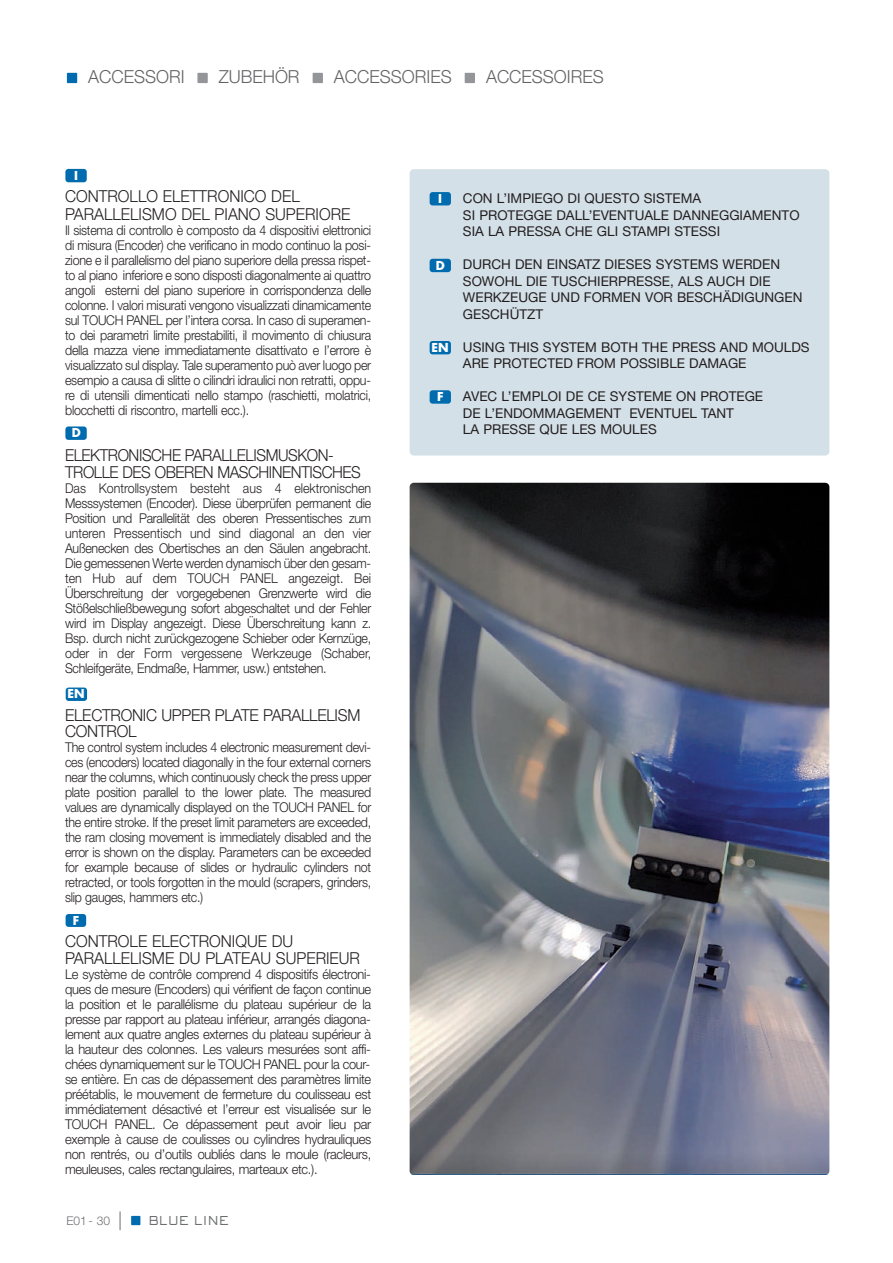
<style>
.page{position:relative;width:893px;height:1263px;background:#fff}
.page>*{position:absolute;margin:0;border:0;box-sizing:border-box;transform-origin:0 0}
.t1{font:300 18px "Helvetica Neue LT";color:#636366}
.t2{font:300 16.5px/16.5px "Helvetica Neue LT";letter-spacing:-.015em;color:#231f20;scale:.95 1}
.t3{font:300 16.5px/16.5px "Helvetica Neue LT";letter-spacing:-.015em;color:#231f20;scale:.93 1}
.t4{font:300 13.5px/15px "Helvetica Neue LT";letter-spacing:-.02em;color:#231f20;text-align:justify;scale:.92 1}
.t5{font:300 13.5px/15px "Helvetica Neue LT";letter-spacing:-.02em;color:#231f20;text-align:justify;scale:.95 1}
.t6{font:13.5px/16.5px "Helvetica Neue";color:#231f20}
.t7{font:700 12px "Futura";color:#fff}
.t8{font:12px "AT Sackers Square Gothic";color:#6c6d70}
.t9{font:300 12px "Helvetica Neue LT";color:#6c6d70}
</style>
<div class="page">
<div style="left:410px;top:169px;width:419px;height:286px;background:#d4e0e7;border-radius:4px"></div>
<div style="left:430px;top:192px;width:21px;height:13px;background:#006caf;border-radius:3px"></div>
<div style="left:430px;top:259px;width:21px;height:13px;background:#006caf;border-radius:3px"></div>
<div style="left:430px;top:341px;width:21px;height:13px;background:#006caf;border-radius:3px"></div>
<div style="left:430px;top:390px;width:21px;height:14px;background:#006caf;border-radius:3px"></div>
<div style="left:65px;top:426px;width:22px;height:14px;background:#006caf;border-radius:3px"></div>
<div style="left:66px;top:914px;width:20px;height:13px;background:#006caf;border-radius:3px"></div>
<div style="left:65px;top:169px;width:22px;height:13px;background:#006caf;border-radius:3px"></div>
<div style="left:66px;top:687px;width:21px;height:14px;background:#006caf;border-radius:3px"></div>
<div style="left:131px;top:1216px;width:9px;height:9px;background:#006caf"></div>
<svg style="left:120px;top:1211px;width:1px;height:19px"></svg>
<div style="left:465px;top:73px;width:10px;height:10px;background:#939598"></div>
<div style="left:313px;top:73px;width:10px;height:10px;background:#939598"></div>
<div style="left:197px;top:73px;width:11px;height:10px;background:#939598"></div>
<div style="left:67px;top:73px;width:10px;height:10px;background:#006caf"></div>
<img style="left:410px;top:483px;width:419px;height:691px;border-radius:4px">
<h1 class="t1" style="left:88px;top:70px;width:98px">ACCESSORI</h1>
<h1 class="t1" style="left:219px;top:70px;width:82px">ZUBEHÖR</h1>
<h1 class="t1" style="left:334px;top:70px;width:119px">ACCESSORIES</h1>
<h1 class="t1" style="left:486px;top:70px;width:119px">ACCESSOIRES</h1>
<p class="t7" style="left:74px;top:170px;width:5px">I</p>
<p class="t2" style="left:65px;top:189px;width:302px;line-height:18px">CONTROLLO ELETTRONICO DEL<br>PARALLELISMO DEL PIANO SUPERIORE</p>
<p class="t4" style="left:65px;top:224px;width:334px">Il sistema di controllo è composto da 4 dispositivi elettronici di misura (Encoder) che verificano in modo continuo la posi&shy;zione e il parallelismo del piano superiore della pressa rispet&shy;to al piano inferiore e sono disposti diagonalmente ai quattro angoli esterni del piano superiore in corrispondenza delle colonne. I valori misurati vengono visualizzati dinamicamente sul TOUCH PANEL per l’intera corsa. In caso di superamen&shy;to dei parametri limite prestabiliti, il movimento di chiusura della mazza viene immediatamente disattivato e l’errore è visualizzato sul display. Tale superamento può aver luogo per esempio a causa di slitte o cilindri idraulici non retratti, oppu&shy;re di utensili dimenticati nello stampo (raschietti, molatrici, blocchetti di riscontro, martelli ecc.).</p>
<p class="t3" style="left:65px;top:449px;width:319px">ELEKTRONISCHE PARALLELISMUSKON-<br>TROLLE DES OBEREN MASCHINENTISCHES</p>
<p class="t4" style="left:65px;top:482px;width:334px">Das Kontrollsystem besteht aus 4 elektronischen Messsystemen (Encoder). Diese überprüfen permanent die Position und Parallelität des oberen Pressentisches zum unteren Pressentisch und sind diagonal an den vier Außenecken des Obertisches an den Säulen angebracht.<br>Die gemessenen Werte werden dynamisch über den gesam&shy;ten Hub auf dem TOUCH PANEL angezeigt. Bei Überschreitung der vorgegebenen Grenzwerte wird die Stößelschließbewegung sofort abgeschaltet und der Fehler wird im Display angezeigt. Diese Überschreitung kann z.<br>Bsp. durch nicht zurückgezogene Schieber oder Kernzüge, oder in der Form vergessene Werkzeuge (Schaber, Schleifgeräte, Endmaße, Hammer, usw.) entstehen.</p>
<p class="t2" style="left:65px;top:708px;width:312px">ELECTRONIC UPPER PLATE PARALLELISM<br>CONTROL</p>
<p class="t4" style="left:65px;top:741px;width:334px">The control system includes 4 electronic measurement devi&shy;ces (encoders) located diagonally in the four external corners near the columns, which continuously check the press upper plate position parallel to the lower plate. The measured values are dynamically displayed on the TOUCH PANEL for the entire stroke. If the preset limit parameters are exceeded, the ram closing movement is immediately disabled and the error is shown on the display. Parameters can be exceeded for example because of slides or hydraulic cylinders not retracted, or tools forgotten in the mould (scrapers, grinders, slip gauges, hammers etc.)</p>
<p class="t2" style="left:65px;top:935px;width:312px">CONTROLE ELECTRONIQUE DU<br>PARALLELISME DU PLATEAU SUPERIEUR</p>
<p class="t5" style="left:65px;top:968px;width:324px">Le système de contrôle comprend 4 dispositifs électroni&shy;ques de mesure (Encoders) qui vérifient de façon continue la position et le parallélisme du plateau supérieur de la presse par rapport au plateau inférieur, arrangés diagona&shy;lement aux quatre angles externes du plateau supérieur à la hauteur des colonnes. Les valeurs mesurées sont affi&shy;chées dynamiquement sur le TOUCH PANEL pour la cour&shy;se entière. En cas de dépassement des paramètres limite préétablis, le mouvement de fermeture du coulisseau est immédiatement désactivé et l’erreur est visualisée sur le TOUCH PANEL. Ce dépassement peut avoir lieu par exemple à cause de coulisses ou cylindres hydrauliques non rentrés, ou d’outils oubliés dans le moule (racleurs, meuleuses, cales rectangulaires, marteaux etc.).</p>
<p class="t7" style="left:72px;top:427px;width:11px">D</p>
<p class="t7" style="left:67px;top:688px;width:19px">EN</p>
<p class="t7" style="left:73px;top:915px;width:8px">F</p>
<p class="t9" style="left:67px;top:1216px;width:45px">E01 - 30</p>
<p class="t8" style="left:149px;top:1214px;width:82px">BLUE LINE</p>
<p class="t7" style="left:438px;top:193px;width:5px">I</p>
<p class="t7" style="left:436px;top:260px;width:11px">D</p>
<p class="t7" style="left:432px;top:342px;width:19px">EN</p>
<p class="t7" style="left:437px;top:391px;width:8px">F</p>
<p class="t6" style="left:463px;top:192px;width:338px">CON L’IMPIEGO DI QUESTO SISTEMA<br>SI PROTEGGE DALL’EVENTUALE DANNEGGIAMENTO<br>SIA LA PRESSA CHE GLI STAMPI STESSI</p>
<p class="t6" style="left:463px;top:258px;width:341px">DURCH DEN EINSATZ DIESES SYSTEMS WERDEN SOWOHL DIE TUSCHIERPRESSE, ALS AUCH DIE WERKZEUGE UND FORMEN VOR BESCHÄDIGUNGEN GESCHÜTZT</p>
<p class="t6" style="left:463px;top:340px;width:348px">USING THIS SYSTEM BOTH THE PRESS AND MOULDS<br>ARE PROTECTED FROM POSSIBLE DAMAGE</p>
<p class="t6" style="left:463px;top:390px;width:302px">AVEC L’EMPLOI DE CE SYSTEME ON PROTEGE<br>DE L’ENDOMMAGEMENT EVENTUEL TANT<br>LA PRESSE QUE LES MOULES</p>
</div>
